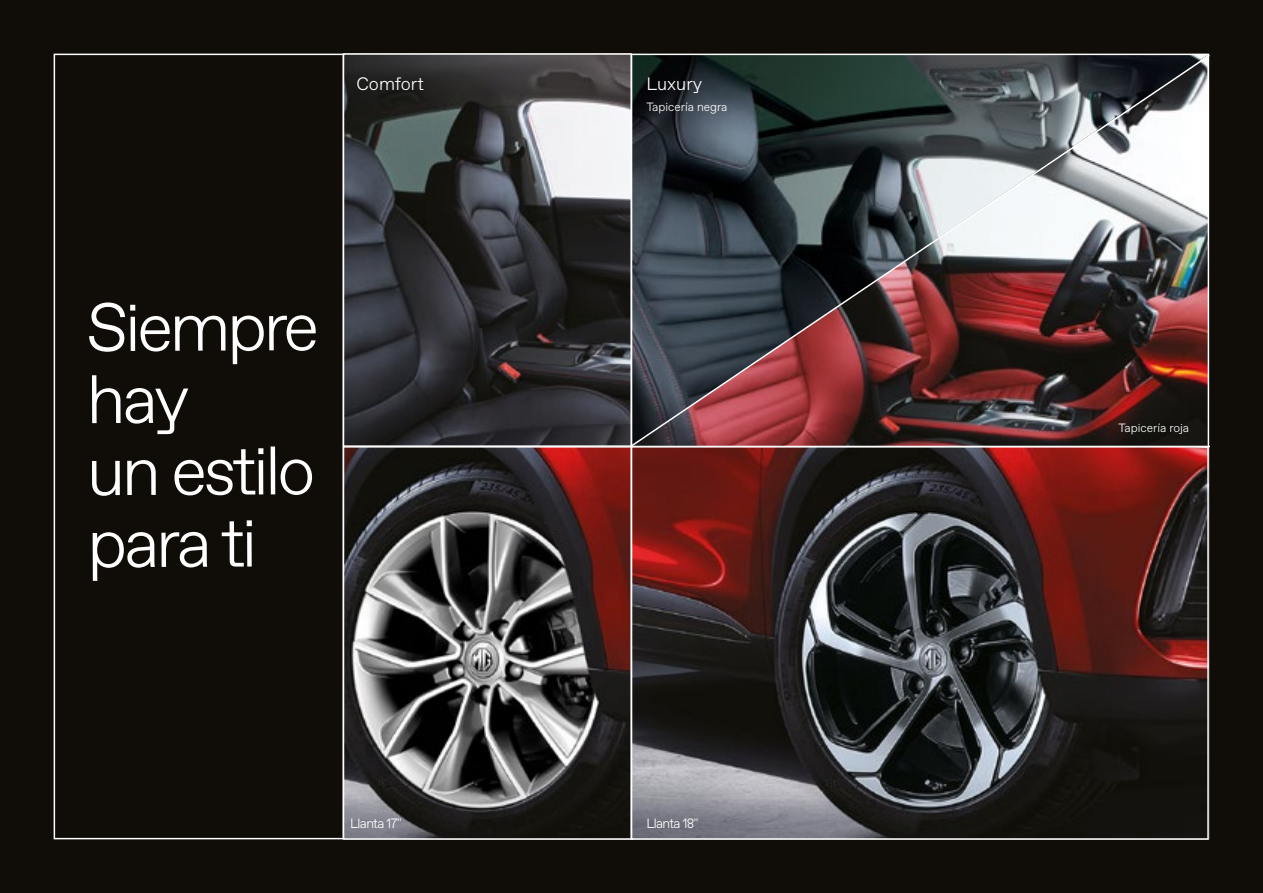
<style>
.page{position:relative;width:1263px;height:893px;background:#100c08}
.page>*{position:absolute;margin:0;border:0;box-sizing:border-box;transform-origin:0 0}
.t1{font:300 68.4px/72px "Favorit Std";letter-spacing:-.055em;color:#fff}
.t2{font:300 18px "Favorit Std";color:#fff}
.t3{font:300 13.5px "Favorit Std";letter-spacing:-.055em;color:#fff}
.t4{font:300 12px "Favorit Std";color:#fff}
</style>
<div class="page">
<img style="left:346px;top:57px;width:283px;height:387px">
<div style="left:343px;top:53px;width:289px;height:394px;border:2px solid #fff"></div>
<img style="left:346px;top:449px;width:284px;height:388px">
<div style="left:343px;top:446px;width:290px;height:394px;border:2px solid #fff"></div>
<img style="left:634px;top:449px;width:572px;height:388px">
<hr style="left:631px;top:55px;width:1px;height:784px;background:#fff">
<hr style="left:343px;top:446px;width:867px;height:1px;background:#fff">
<img style="left:630px;top:53px;width:580px;height:395px">
<h2 class="t2" style="left:356px;top:72px;width:69px">Comfort</h2>
<h2 class="t2" style="left:646px;top:72px;width:57px">Luxury</h2>
<p class="t4" style="left:646px;top:98px;width:83px">Tapicería negra</p>
<h1 class="t1" style="left:86px;top:289px;width:235px">Siempre hay<br>un estilo para ti</h1>
<p class="t3" style="left:350px;top:814px;width:53px">Llanta 17"</p>
<p class="t3" style="left:646px;top:814px;width:54px">Llanta 18"</p>
<p class="t4" style="left:1119px;top:420px;width:72px">Tapicería roja</p>
</div>
